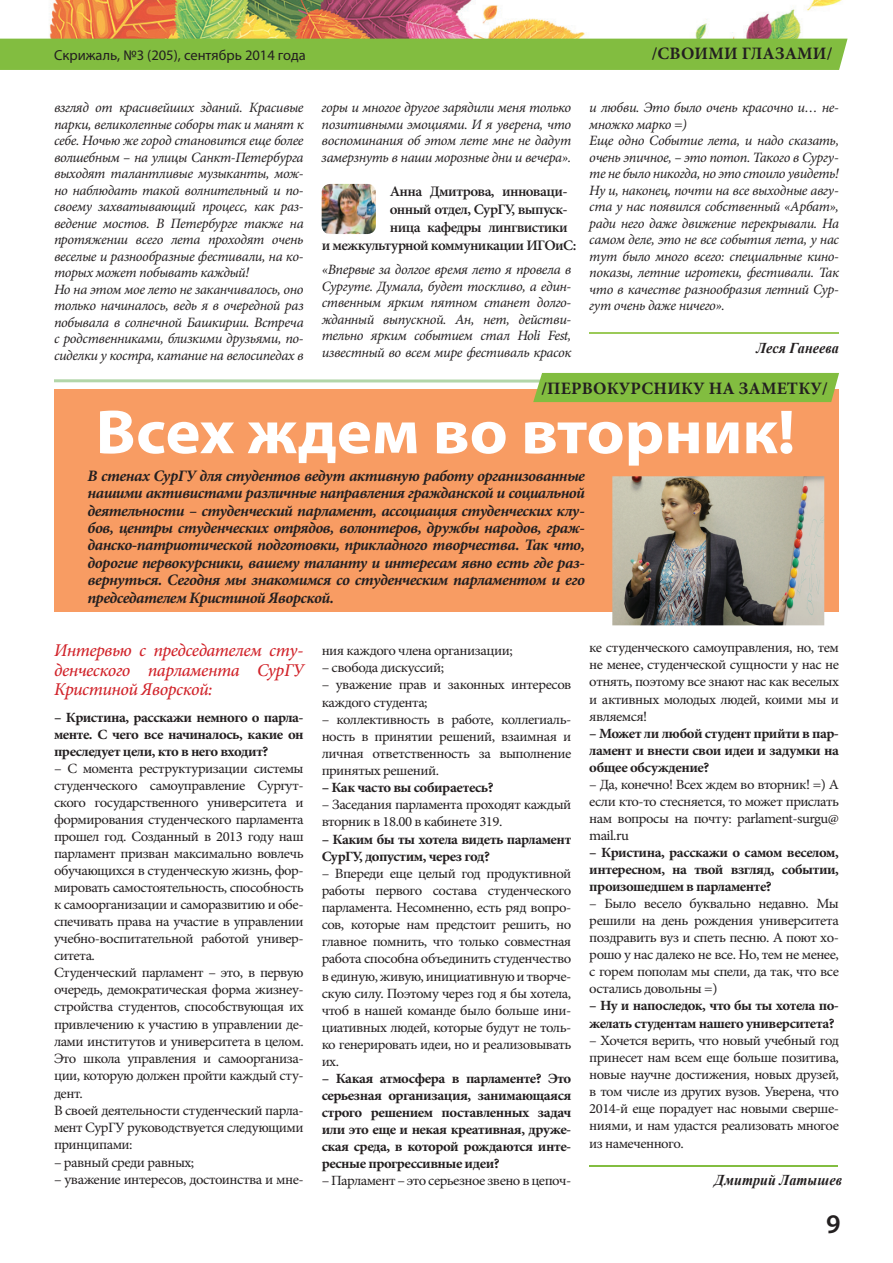
<style>
.page{position:relative;width:893px;height:1263px;background:#fff}
.page>*{position:absolute;margin:0;border:0;box-sizing:border-box;transform-origin:0 0}
.t1{font:700 62.7px "Myriad Pro";color:#fff;scale:1.06 1}
.t2{font:600 27px "Myriad Pro";color:#231f20}
.t3{font:italic 500 18px/19.2px "Minion Pro";letter-spacing:-.025em;color:#d1232a;text-align:justify}
.t4{font:700 17.4px "Minion Pro";letter-spacing:.01em;color:#231f20}
.t5{font:italic 700 16.05px/17.4px "Minion Pro";letter-spacing:-.035em;color:#231f20;text-align:justify}
.t6{font:italic 700 15px "Times New Roman";color:#231f20;scale:.95 1}
.t7{font:600 14.55px/18px "Minion Pro";letter-spacing:-.04em;color:#231f20;text-align:justify}
.t8{font:14.55px "Myriad Pro";color:#231f20}
.t9{font:italic 14.25px/16.5px "Minion Pro";letter-spacing:-.025em;color:#231f20}
.t10{font:14.25px/17.2px "Minion Pro";letter-spacing:-.035em;color:#231f20}
.t11{font:14.1px/17.1px "Minion Pro";letter-spacing:-.035em;color:#231f20;text-align:justify;scale:1.05 1}
.t12{font:14.1px/17.1px "Minion Pro";letter-spacing:-.035em;color:#231f20;scale:1.04 1}
.t13{font:700 14.1px/17.1px "Minion Pro";letter-spacing:-.035em;color:#231f20;text-align:justify;scale:1.05 1}
.t14{font:700 14.1px/17.1px "Minion Pro";letter-spacing:-.035em;color:#231f20;scale:1.04 1}
</style>
<div class="page">
<div style="left:55px;top:389px;width:784px;height:222px;background:#f89c63"></div>
<img style="left:43px;top:0;width:805px;height:39px">
<div style="left:0;top:39px;width:848px;height:31px;background:#82bd40"></div>
<img style="left:322px;top:184px;width:54px;height:50px">
<hr style="left:589px;top:1165px;width:249px;height:1px;background:#82bd40">
<hr style="left:589px;top:332px;width:250px;height:2px;background:#9bca58">
<svg style="left:54px;top:379px;width:479px;height:4px;background:#c4dfbe"></svg>
<div style="left:533px;top:373px;width:306px;height:29px;background:#82bd40"></div>
<img style="left:612px;top:476px;width:212px;height:149px">
<p class="t8" style="left:54px;top:46px;width:253px">Скрижаль, №3 (205), сентябрь 2014 года</p>
<p class="t9" style="left:54px;top:100px;width:251px">взгляд от красивейших зданий. Красивые парки, великолепные соборы так и манят к себе. Ночью же город становится еще более волшебным – на улицы Санкт-Петербурга выходят талантливые музыканты, мож&shy;но наблюдать такой волнительный и по&shy;своему захватывающий процесс, как раз&shy;ведение мостов. В Петербурге также на протяжении всего лета проходят очень веселые и разнообразные фестивали, на ко&shy;торых может побывать каждый!<br>Но на этом мое лето не заканчивалось, оно только начиналось, ведь я в очередной раз побывала в солнечной Башкирии. Встреча с родственниками, близкими друзьями, по&shy;сиделки у костра, катание на велосипедах в</p>
<p class="t4" style="left:652px;top:42px;width:182px">/СВОИМИ ГЛАЗАМИ/</p>
<p class="t9" style="left:322px;top:100px;width:251px;text-align:justify">горы и многое другое зарядили меня только позитивными эмоциями. И я уверена, что воспоминания об этом лете мне не дадут замерзнуть в наши морозные дни и вечера».</p>
<p class="t7" style="left:390px;top:182px;width:180px">Анна Дмитрова, инноваци&shy;онный отдел, СурГУ, выпуск&shy;ница кафедры лингвистики</p>
<p class="t9" style="left:322px;top:262px;width:251px;text-align:justify">«Впервые за долгое время лето я провела в Сургуте. Думала, будет тоскливо, а един&shy;ственным ярким пятном станет долго&shy;жданный выпускной. Ан, нет, действи&shy;тельно ярким событием стал Holi Fest, известный во всем мире фестиваль красок</p>
<p class="t7" style="left:322px;top:236px;width:256px">и межкультурной коммуникации ИГОиС:</p>
<p class="t9" style="left:589px;top:100px;width:251px">и любви. Это было очень красочно и… не&shy;множко марко =)<br>Еще одно Событие лета, и надо сказать, очень эпичное, – это потоп. Такого в Сургу&shy;те не было никогда, но это стоило увидеть!<br>Ну и, наконец, почти на все выходные авгу&shy;ста у нас появился собственный «Арбат», ради него даже движение перекрывали. На самом деле, это не все события лета, у нас тут было много всего: специальные кино&shy;показы, летние игротеки, фестивали. Так что в качестве разнообразия летний Сур&shy;гут очень даже ничего».</p>
<p class="t6" style="left:756px;top:338px;width:88px">Леся Ганеева</p>
<p class="t4" style="left:541px;top:376px;width:288px">/ПЕРВОКУРСНИКУ НА ЗАМЕТКУ/</p>
<h1 class="t1" style="left:96px;top:391px;width:662px">Всех ждем во вторник!</h1>
<p class="t5" style="left:88px;top:467px;width:499px">В стенах СурГУ для студентов ведут активную работу организованные нашими активистами различные направления гражданской и социальной деятельности – студенческий парламент, ассоциация студенческих клу&shy;бов, центры студенческих отрядов, волонтеров, дружбы народов, граж&shy;данско-патриотической подготовки, прикладного творчества. Так что, дорогие первокурсники, вашему таланту и интересам явно есть где раз&shy;вернуться. Сегодня мы знакомимся со студенческим парламентом и его председателем Кристиной Яворской.</p>
<p class="t3" style="left:54px;top:641px;width:251px">Интервью с председателем сту&shy;денческого парламента СурГУ Кристиной Яворской:</p>
<p class="t13" style="left:54px;top:708px;width:239px">– Кристина, расскажи немного о парла&shy;менте. С чего все начиналось, какие он преследует цели, кто в него входит?</p>
<p class="t11" style="left:54px;top:760px;width:239px;text-align:left">– С момента реструктуризации системы студенческого самоуправление Сургут&shy;ского государственного университета и формирования студенческого парламента прошел год. Созданный в 2013 году наш парламент призван максимально вовлечь обучающихся в студенческую жизнь, фор&shy;мировать самостоятельность, способность к самоорганизации и саморазвитию и обе&shy;спечивать права на участие в управлении учебно-воспитательной работой универ&shy;ситета.<br>Студенческий парламент – это, в первую очередь, демократическая форма жизнеу&shy;стройства студентов, способствующая их</p>
<p class="t10" style="left:54px;top:1015px;width:251px">привлечению к участию в управлении де&shy;лами институтов и университета в целом.<br>Это школа управления и самоорганиза&shy;ции, которую должен пройти каждый сту&shy;дент.<br>В своей деятельности студенческий парла&shy;мент СурГУ руководствуется следующими принципами:</p>
<p class="t10" style="left:54px;top:1153px;width:142px">– равный среди равных;</p>
<p class="t10" style="left:54px;top:1171px;width:251px">– уважение интересов, достоинства и мне-</p>
<p class="t11" style="left:589px;top:639px;width:239px">ке студенческого самоуправления, но, тем не менее, студенческой сущности у нас не отнять, поэтому все знают нас как веселых и активных молодых людей, коими мы и являемся!</p>
<p class="t13" style="left:589px;top:724px;width:239px">– Может ли любой студент прийти в пар&shy;ламент и внести свои идеи и задумки на общее обсуждение?</p>
<p class="t11" style="left:589px;top:776px;width:239px">– Да, конечно! Всех ждем во вторник! =) A если кто-то стесняется, то может прислать нам вопросы на почту: parlament-surgu@ mail.ru</p>
<p class="t13" style="left:589px;top:844px;width:239px">– Кристина, расскажи о самом веселом, интересном, на твой взгляд, событии, произошедшем в парламенте?</p>
<p class="t11" style="left:589px;top:895px;width:239px">– Было весело буквально недавно. Мы решили на день рождения университета поздравить вуз и спеть песню. А поют хо&shy;рошо у нас далеко не все. Но, тем не менее, с горем пополам мы спели, да так, что все остались довольны =)</p>
<p class="t13" style="left:589px;top:997px;width:239px">– Ну и напоследок, что бы ты хотела по&shy;желать студентам нашего университета?</p>
<p class="t11" style="left:589px;top:1031px;width:239px">– Хочется верить, что новый учебный год принесет нам всем еще больше позитива, новые научне достижения, новых друзей, в том числе из других вузов. Уверена, что 2014-й еще порадует нас новыми сверше&shy;ниями, и нам удастся реализовать многое из намеченного.</p>
<p class="t12" style="left:322px;top:642px;width:185px">ния каждого члена организации;</p>
<p class="t12" style="left:322px;top:659px;width:119px">– свобода дискуссий;</p>
<p class="t12" style="left:322px;top:676px;width:242px">– уважение прав и законных интересов каждого студента;</p>
<p class="t12" style="left:322px;top:711px;width:242px;text-align:justify">– коллективность в работе, коллегиаль&shy;ность в принятии решений, взаимная и личная ответственность за выполнение принятых решений.</p>
<p class="t14" style="left:322px;top:779px;width:167px">– Как часто вы собираетесь?</p>
<p class="t12" style="left:322px;top:796px;width:242px">– Заседания парламента проходят каждый вторник в 18.00 в кабинете 319.</p>
<p class="t14" style="left:322px;top:830px;width:242px">– Каким бы ты хотела видеть парламент<br>СурГУ, допустим, через год?</p>
<p class="t12" style="left:322px;top:865px;width:242px;text-align:justify">– Впереди еще целый год продуктивной работы первого состава студенческого парламента. Несомненно, есть ряд вопро&shy;сов, которые нам предстоит решить, но главное помнить, что только совместная работа способна объединить студенчество в единую, живую, инициативную и творче&shy;скую силу. Поэтому через год я бы хотела, чтоб в нашей команде было больше ини&shy;циативных людей, которые будут не толь&shy;ко генерировать идеи, но и реализовывать их.</p>
<p class="t13" style="left:322px;top:1069px;width:239px">– Какая атмосфера в парламенте? Это серьезная организация, занимающаяся строго решением поставленных задач или это еще и некая креативная, друже&shy;ская среда, в которой рождаются инте&shy;ресные прогрессивные идеи?</p>
<p class="t11" style="left:322px;top:1172px;width:239px">– Парламент – это серьезное звено в цепоч-</p>
<p class="t6" style="left:715px;top:1170px;width:136px">Дмитрий Латышев</p>
<h2 class="t2" style="left:826px;top:1206px;width:16px">9</h2>
</div>
